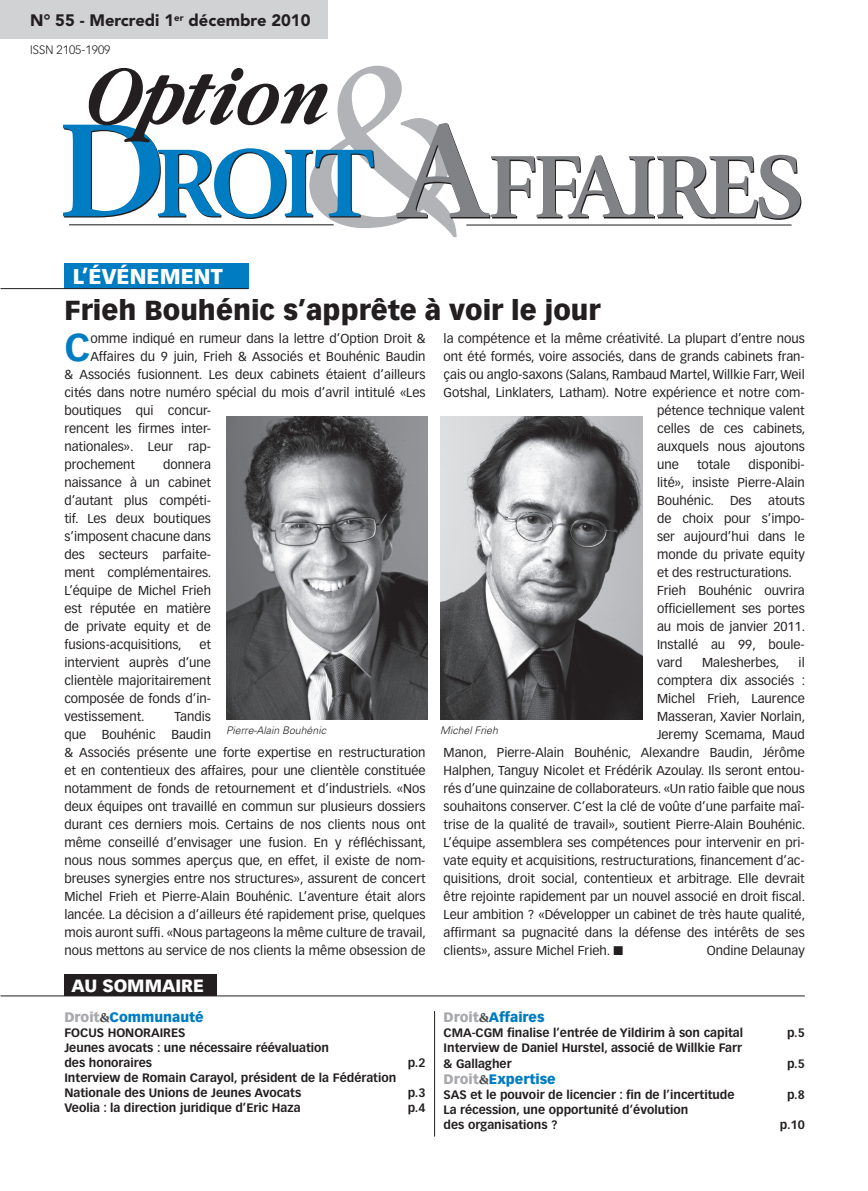
<style>
.page{position:relative;width:868px;height:1191px;background:#fff}
.page>*{position:absolute;margin:0;border:0;box-sizing:border-box;transform-origin:0 0}
.t1{font:235.2px "Giovanni";color:#b2b3b7}
.t2{font:700 100.65px "Giovanni";color:#007cc2}
.t3{font:700 92.25px "Giovanni";letter-spacing:-.05em;color:#231f20}
.t4{font:700 38.1px "Vectora LH";color:#007cc2}
.t5{font:900 27px "Vectora LH";color:#231f20}
.t6{font:900 21px "Vectora LH";color:#fff}
.t7{font:900 17.4px "Vectora LH";color:#fff}
.t8{font:900 16.5px "Avenir";color:#231f20}
.t9{font:900 13.5px "Vectora LH";color:#007cc2}
.t10{font:12.75px/18px "Vectora LH";color:#231f20;text-align:justify}
.t11{font:700 12px/15px "Vectora LH";color:#231f20}
.t12{font:300 12px "Vectora LH";color:#231f20}
.t13{font:italic 300 10.5px "Univers";color:#231f20}
.s1{font-weight:700;font-size:140.1px;color:#808285}
.s2{font-size:138.75px;color:#231f20}
.s3{color:#a8a9ad}
.s4{font-family:"Giovanni";color:#4b4c4d}
</style>
<div class="page">
<hr style="left:69px;top:224px;width:264px;height:1px;background:#231f20">
<hr style="left:466px;top:224px;width:325px;height:1px;background:#231f20">
<svg style="left:88px;top:68px;width:240px;height:74px"></svg>
<div style="left:1px;top:0;width:327px;height:39px;background:#d1d2d4"></div>
<div style="left:64px;top:263px;width:184px;height:25px;background:#007cc2"></div>
<hr style="left:1px;top:288px;width:247px;height:1px;background:#231f20">
<div style="left:64px;top:974px;width:153px;height:21px;background:#231f20"></div>
<hr style="left:1px;top:995px;width:803px;height:1px;background:#231f20">
<hr style="left:434px;top:1010px;width:1px;height:126px;background:#231f20">
<img style="left:226px;top:416px;width:202px;height:303px">
<img style="left:440px;top:416px;width:202px;height:303px">
<p class="t8" style="left:30px;top:14px;width:281px">N° 55 - Mercredi 1<sup>er</sup> décembre 2010</p>
<p class="t12" style="left:30px;top:44px;width:82px">ISSN 2105-1909</p>
<h1 class="t1" style="left:297px;top:55px;width:191px">&amp; <span class="s1">A</span></h1>
<h2 class="t2" style="left:58px;top:144px;width:315px"><span class="s2">D</span>ROIT</h2>
<h3 class="t3" style="left:488px;top:152px;width:318px">FFAIRES</h3>
<h3 class="t6" style="left:73px;top:268px;width:151px">L’ÉVÉNEMENT</h3>
<h3 class="t5" style="left:64px;top:299px;width:537px">Frieh Bouhénic s’apprête à voir le jour</h3>
<h3 class="t4" style="left:64px;top:331px;width:28px">C</h3>
<p class="t10" style="left:90px;top:330px;width:336px">omme indiqué en rumeur dans la lettre d’Option Droit &amp;</p>
<p class="t10" style="left:443px;top:330px;width:362px">la compétence et la même créativité. La plupart d’entre nous</p>
<p class="t10" style="left:443px;top:348px;width:362px">ont été formés, voire associés, dans de grands cabinets fran-</p>
<p class="t10" style="left:443px;top:366px;width:362px">çais ou anglo-saxons (Salans, Rambaud Martel, Willkie Farr, Weil</p>
<p class="t10" style="left:443px;top:384px;width:362px">Gotshal, Linklaters, Latham). Notre expérience et notre com-</p>
<p class="t10" style="left:657px;top:402px;width:149px">pétence technique valent</p>
<p class="t10" style="left:657px;top:420px;width:150px">celles de ces cabinets,</p>
<p class="t10" style="left:657px;top:438px;width:149px">auxquels nous ajoutons</p>
<p class="t10" style="left:657px;top:456px;width:23px">une</p>
<p class="t10" style="left:696px;top:456px;width:35px">totale</p>
<p class="t10" style="left:90px;top:348px;width:336px">Affaires du 9 juin, Frieh &amp; Associés et Bouhénic Baudin</p>
<p class="t10" style="left:64px;top:366px;width:362px">&amp; Associés fusionnent. Les deux cabinets étaient d’ailleurs</p>
<p class="t10" style="left:64px;top:384px;width:362px">cités dans notre numéro spécial du mois d’avril intitulé «Les</p>
<p class="t10" style="left:64px;top:402px;width:148px">boutiques qui concur-</p>
<p class="t10" style="left:64px;top:420px;width:148px">rencent les firmes inter-</p>
<p class="t10" style="left:64px;top:438px;width:148px">nationales». Leur rap-</p>
<p class="t10" style="left:64px;top:456px;width:72px">prochement</p>
<p class="t10" style="left:64px;top:456px;width:149px;text-indent:99px">donnera naissance à un cabinet d’autant plus compéti&shy;tif. Les deux boutiques s’imposent chacune dans des secteurs parfaite&shy;ment complémentaires.<br>L’équipe de Michel Frieh est réputée en matière de private equity et de fusions-acquisitions,</p>
<p class="t10" style="left:657px;top:456px;width:149px;text-indent:91px">disponibi&shy;lité», insiste Pierre-Alain Bouhénic.</p>
<p class="t10" style="left:657px;top:492px;width:150px;text-align:left;text-indent:111px">atouts de choix pour s’impo&shy;ser aujourd’hui dans le monde du private equity et des restructurations.<br>Frieh Bouhénic ouvrira officiellement ses portes au mois de janvier 2011.<br>Installé au 99, boule&shy;vard</p>
<p class="t10" style="left:729px;top:492px;width:23px">Des</p>
<p class="t10" style="left:64px;top:636px;width:148px;text-indent:135px">et intervient auprès d’une clientèle majoritairement composée de fonds d’in&shy;vestissement.</p>
<p class="t10" style="left:702px;top:654px;width:78px">Malesherbes,</p>
<p class="t10" style="left:798px;top:654px;width:8px">il</p>
<p class="t10" style="left:657px;top:672px;width:150px">comptera dix associés :</p>
<p class="t10" style="left:657px;top:690px;width:149px">Michel Frieh, Laurence</p>
<p class="t10" style="left:657px;top:708px;width:150px">Masseran, Xavier Norlain,</p>
<p class="t10" style="left:657px;top:726px;width:149px">Jeremy Scemama, Maud</p>
<p class="t10" style="left:443px;top:744px;width:362px">Manon, Pierre-Alain Bouhénic, Alexandre Baudin, Jérôme</p>
<p class="t10" style="left:443px;top:762px;width:362px">Halphen, Tanguy Nicolet et Frédérik Azoulay. Ils seront entou-</p>
<p class="t10" style="left:443px;top:780px;width:362px">rés d’une quinzaine de collaborateurs. «Un ratio faible que nous</p>
<p class="t10" style="left:443px;top:798px;width:362px">souhaitons conserver. C’est la clé de voûte d’une parfaite maî-</p>
<p class="t10" style="left:443px;top:816px;width:363px">trise de la qualité de travail», soutient Pierre-Alain Bouhénic.</p>
<p class="t10" style="left:443px;top:834px;width:362px">L’équipe assemblera ses compétences pour intervenir en pri-</p>
<p class="t10" style="left:443px;top:852px;width:362px">vate equity et acquisitions, restructurations, financement d’ac-</p>
<p class="t10" style="left:443px;top:870px;width:362px">quisitions, droit social, contentieux et arbitrage. Elle devrait</p>
<p class="t10" style="left:443px;top:888px;width:363px">être rejointe rapidement par un nouvel associé en droit fiscal.</p>
<p class="t10" style="left:443px;top:906px;width:363px">Leur ambition ? «Développer un cabinet de très haute qualité,</p>
<p class="t10" style="left:443px;top:924px;width:362px">affirmant sa pugnacité dans la défense des intérêts de ses</p>
<p class="t10" style="left:443px;top:942px;width:181px">clients», assure Michel Frieh. ■</p>
<p class="t10" style="left:706px;top:942px;width:100px">Ondine Delaunay</p>
<p class="t10" style="left:64px;top:708px;width:363px;text-align:left;text-indent:110px">Tandis<br>que Bouhénic Baudin<br>&amp; Associés présente une forte expertise en restructuration et en contentieux des affaires, pour une clientèle constituée notamment de fonds de retournement et d’industriels. «Nos deux équipes ont travaillé en commun sur plusieurs dossiers durant ces derniers mois. Certains de nos clients nous ont même conseillé d’envisager une fusion. En y réfléchissant, nous nous sommes aperçus que, en effet, il existe de nom&shy;breuses synergies entre nos structures», assurent de concert Michel Frieh et Pierre-Alain Bouhénic. L’aventure était alors lancée. La décision a d’ailleurs été rapidement prise, quelques mois auront suffi. «Nous partageons la même culture de travail, nous mettons au service de nos clients la même obsession de</p>
<p class="t13" style="left:226px;top:726px;width:101px">Pierre-Alain Bouhénic</p>
<p class="t13" style="left:440px;top:726px;width:59px">Michel Frieh</p>
<h3 class="t7" style="left:71px;top:978px;width:134px">AU SOMMAIRE</h3>
<p class="t9" style="left:64px;top:1011px;width:141px"><span class="s3">Droit</span><span class="s4">&amp;</span>Communauté</p>
<p class="t11" style="left:64px;top:1025px;width:266px">FOCUS HONORAIRES<br>Jeunes avocats : une nécessaire réévaluation des honoraires</p>
<p class="t11" style="left:64px;top:1070px;width:333px">Interview de Romain Carayol, président de la Fédération<br>Nationale des Unions de Jeunes Avocats</p>
<p class="t11" style="left:407px;top:1055px;width:19px">p.2</p>
<p class="t11" style="left:407px;top:1085px;width:19px">p.3</p>
<p class="t11" style="left:64px;top:1100px;width:238px">Veolia : la direction juridique d’Eric Haza</p>
<p class="t11" style="left:407px;top:1100px;width:19px">p.4</p>
<p class="t9" style="left:443px;top:1011px;width:103px"><span class="s3">Droit</span><span class="s4">&amp;</span>Affaires</p>
<p class="t11" style="left:443px;top:1025px;width:301px">CMA-CGM finalise l’entrée de Yildirim à son capital</p>
<p class="t11" style="left:786px;top:1025px;width:19px">p.5</p>
<p class="t11" style="left:443px;top:1040px;width:300px;line-height:16.2px">Interview de Daniel Hurstel, associé de Willkie Farr &amp; Gallagher</p>
<p class="t11" style="left:786px;top:1056px;width:19px">p.5</p>
<p class="t9" style="left:443px;top:1073px;width:114px"><span class="s3">Droit</span><span class="s4">&amp;</span>Expertise</p>
<p class="t11" style="left:443px;top:1088px;width:292px">SAS et le pouvoir de licencier : fin de l’incertitude</p>
<p class="t11" style="left:786px;top:1088px;width:19px">p.8</p>
<p class="t11" style="left:443px;top:1103px;width:246px">La récession, une opportunité d’évolution des organisations ?</p>
<p class="t11" style="left:779px;top:1118px;width:26px">p.10</p>
</div>
